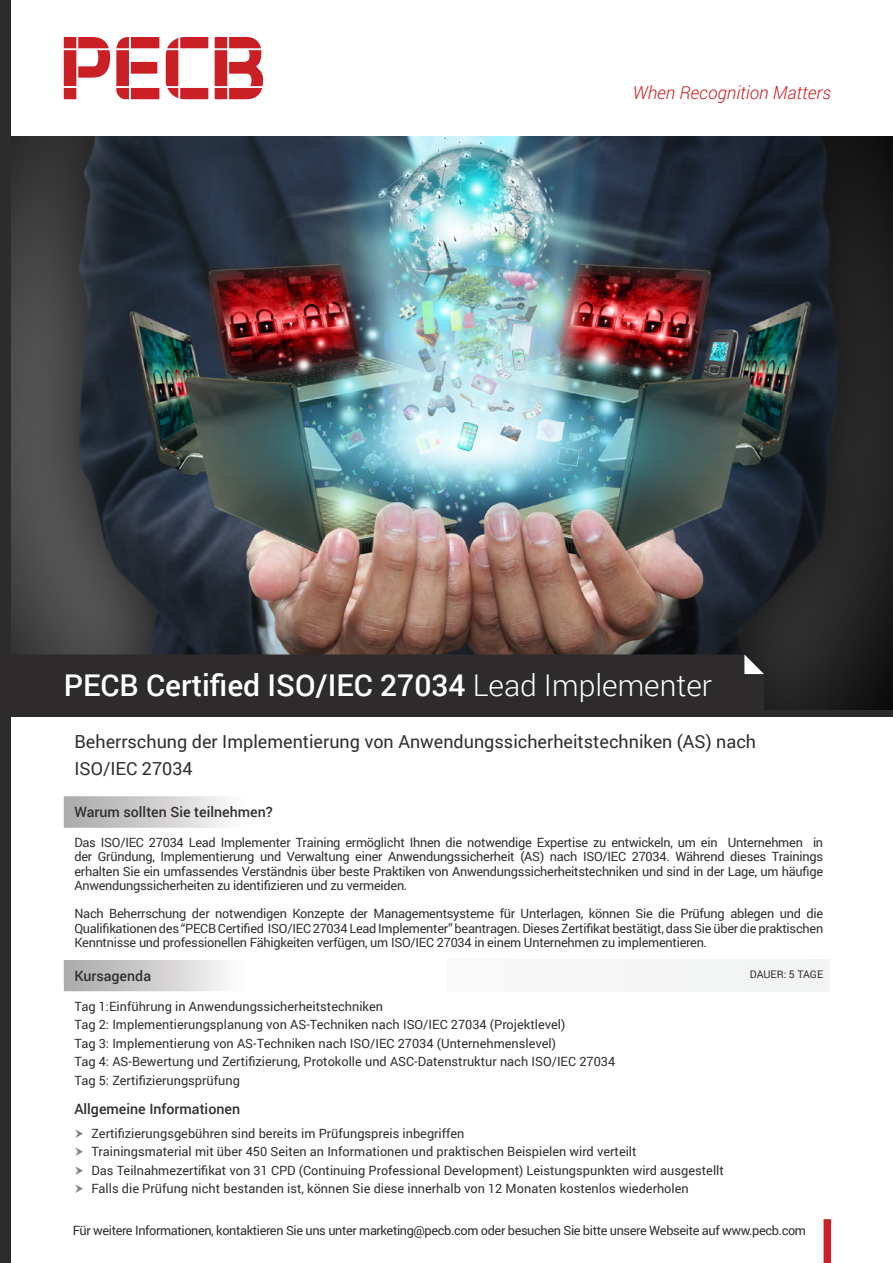
<style>
.page{position:relative;width:893px;height:1263px;background:#fff}
.page>*{position:absolute;margin:0;border:0;box-sizing:border-box;transform-origin:0 0}
.t1{font:500 30px "Roboto";color:#fff}
.t2{font:18px/27px "Roboto";color:#312f30}
.t3{font:italic 300 18px "Roboto";color:#ca2026}
.Table1{font:500 14.25px "Roboto";color:#312f30}
.Bullet{font:12.75px/14.2px "Roboto";color:#312f30;text-align:justify}
.Bullet-2{font:12.75px "Roboto";letter-spacing:-.03em;color:#312f30}
.Table1-2{font:10.5px "Roboto";color:#312f30}
.s1{font-weight:300}
</style>
<div class="page">
<img style="left:11px;top:136px;width:882px;height:574px">
<svg style="left:116px;top:37px;width:43px;height:62px"></svg>
<svg style="left:166px;top:37px;width:42px;height:62px"></svg>
<svg style="left:215px;top:37px;width:48px;height:62px"></svg>
<svg style="left:64px;top:37px;width:46px;height:62px"></svg>
<div style="left:824px;top:1219px;width:7px;height:44px;background:#ca2026"></div>
<div style="left:0;top:0;width:11px;height:1263px;background:#2e2b2c"></div>
<div style="left:11px;top:654px;width:753px;height:56px;background:#2e2b2c"></div>
<svg style="left:743px;top:654px;width:21px;height:22px"></svg>
<div style="left:0;top:710px;width:893px;height:6px;background:#2e2b2c"></div>
<svg style="left:64px;top:796px;width:162px;height:195px;background:#cdcccc"></svg>
<div style="left:64px;top:828px;width:765px;height:132px;background:#fff"></div>
<div style="left:446px;top:960px;width:383px;height:31px;background:#f5f5f6"></div>
<p class="t3" style="left:633px;top:81px;width:200px">When Recognition Matters</p>
<p class="t1" style="left:64px;top:664px;width:650px">PECB Certified ISO/IEC 27034 <span class="s1">Lead Implementer</span></p>
<p class="t2" style="left:74px;top:727px;width:683px">Beherrschung der Implementierung von Anwendungssicherheitstechniken (AS) nach<br>ISO/IEC 27034</p>
<p class="Table1" style="left:74px;top:802px;width:200px">Warum sollten Sie teilnehmen?</p>
<p class="Bullet" style="left:74px;top:835px;width:750px">Das ISO/IEC 27034 Lead Implementer Training ermöglicht Ihnen die notwendige Expertise zu entwickeln, um ein Unternehmen in der Gründung, Implementierung und Verwaltung einer Anwendungssicherheit (AS) nach ISO/IEC 27034. Während dieses Trainings erhalten Sie ein umfassendes Verständnis über beste Praktiken von Anwendungssicherheitstechniken und sind in der Lage, um häufige Anwendungssicherheiten zu identifizieren und zu vermeiden.</p>
<p class="Bullet" style="left:74px;top:906px;width:750px">Nach Beherrschung der notwendigen Konzepte der Managementsysteme für Unterlagen, können Sie die Prüfung ablegen und die Qualifikationen des “PECB Certified ISO/IEC 27034 Lead Implementer” beantragen. Dieses Zertifikat bestätigt, dass Sie über die praktischen Kenntnisse und professionellen Fähigkeiten verfügen, um ISO/IEC 27034 in einem Unternehmen zu implementieren.</p>
<p class="Table1" style="left:74px;top:965px;width:78px">Kursagenda</p>
<p class="Table1-2" style="left:750px;top:967px;width:75px">DAUER: 5 TAGE</p>
<p class="Bullet" style="left:74px;top:998px;width:310px">Tag 1:Einführung in Anwendungssicherheitstechniken</p>
<p class="Bullet" style="left:74px;top:1017px;width:492px">Tag 2: Implementierungsplanung von AS-Techniken nach ISO/IEC 27034 (Projektlevel)</p>
<p class="Bullet" style="left:74px;top:1035px;width:483px">Tag 3: Implementierung von AS-Techniken nach ISO/IEC 27034 (Unternehmenslevel)</p>
<p class="Bullet" style="left:74px;top:1054px;width:542px">Tag 4: AS-Bewertung und Zertifizierung, Protokolle und ASC-Datenstruktur nach ISO/IEC 27034</p>
<p class="Bullet" style="left:74px;top:1072px;width:167px">Tag 5: Zertifizierungsprüfung</p>
<p class="Table1" style="left:74px;top:1099px;width:167px">Allgemeine Informationen</p>
<p class="Bullet" style="left:91px;top:1125px;width:375px">Zertifizierungsgebühren sind bereits im Prüfungspreis inbegriffen</p>
<p class="Bullet" style="left:91px;top:1144px;width:547px">Trainingsmaterial mit über 450 Seiten an Informationen und praktischen Beispielen wird verteilt</p>
<p class="Bullet" style="left:91px;top:1162px;width:634px">Das Teilnahmezertifikat von 31 CPD (Continuing Professional Development) Leistungspunkten wird ausgestellt</p>
<p class="Bullet" style="left:91px;top:1181px;width:599px">Falls die Prüfung nicht bestanden ist, können Sie diese innerhalb von 12 Monaten kostenlos wiederholen</p>
<p class="Bullet-2" style="left:73px;top:1221px;width:735px">Für weitere Informationen, kontaktieren Sie uns unter marketing@pecb.com oder besuchen Sie bitte unsere Webseite auf www.pecb.com</p>
</div>
